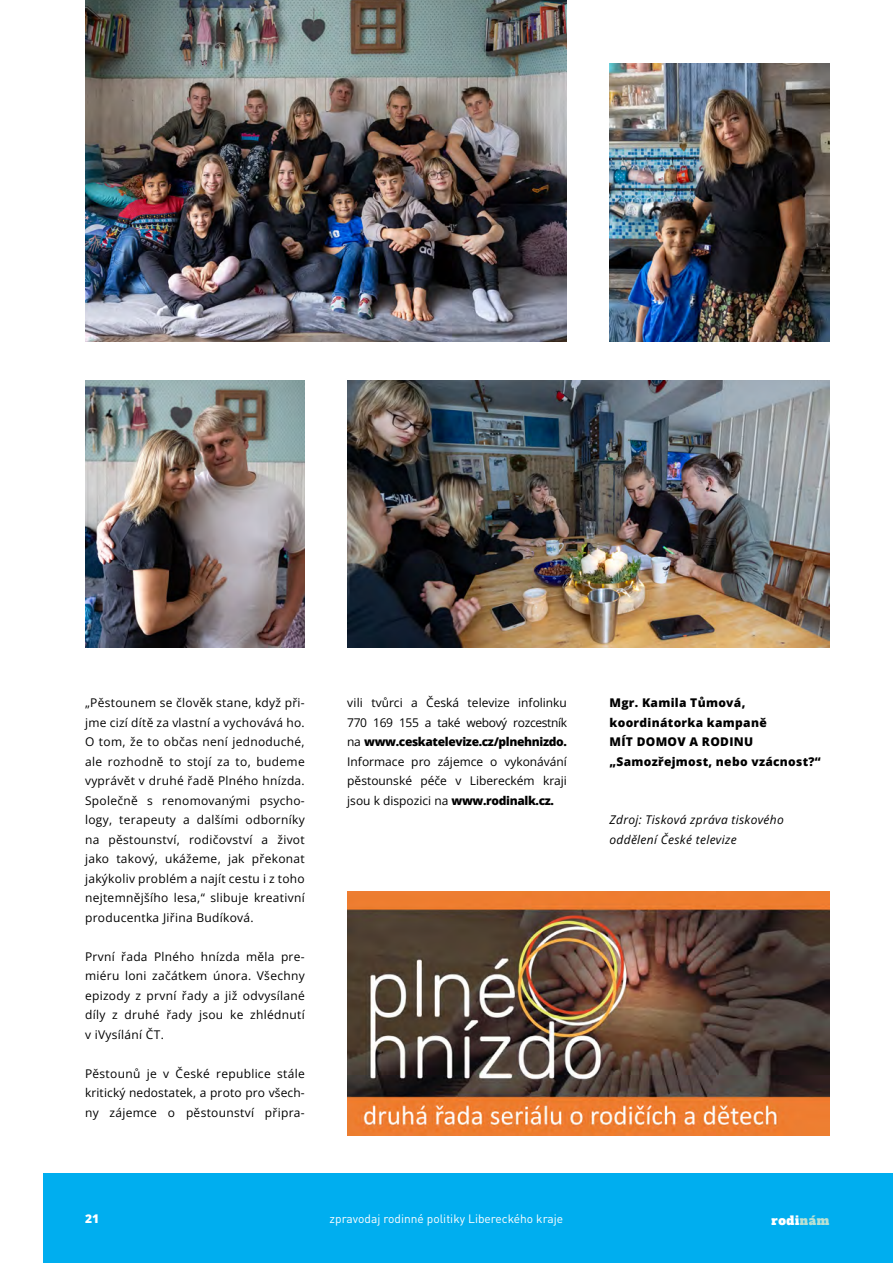
<style>
.page{position:relative;width:893px;height:1263px;background:#fff}
.page>*{position:absolute;margin:0;border:0;box-sizing:border-box;transform-origin:0 0}
.t1{font:12px/19.5px "Open Sans";letter-spacing:.025em;color:#000;text-align:justify}
.t2{font:800 12px/19.5px "Open Sans";letter-spacing:.025em;color:#000}
.t3{font:italic 12px/19.5px "Open Sans";letter-spacing:.025em;color:#000}
.t4{font:12px "DIN Pro";color:#fff}
.t5{font:12px "Alfa Slab One";letter-spacing:.05em;color:#fff}
.t6{font:800 12px "Open Sans";color:#fff}
.s1{font-weight:800}
.s2{color:#b8e0d3}
</style>
<div class="page">
<div style="left:44px;top:1174px;width:849px;height:89px;background:#00aeef"></div>
<img style="left:85px;top:381px;width:220px;height:267px">
<img style="left:609px;top:64px;width:220px;height:278px">
<img style="left:347px;top:381px;width:482px;height:267px">
<img style="left:347px;top:892px;width:482px;height:244px">
<img style="left:85px;top:0;width:482px;height:342px">
<p class="t1" style="left:85px;top:693px;width:221px">„Pěstounem se člověk stane, když při&shy;jme cizí dítě za vlastní a vychovává ho.<br>O tom, že to občas není jednoduché, ale rozhodně to stojí za to, budeme vyprávět v druhé řadě Plného hnízda.<br>Společně s renomovanými psycho&shy;logy, terapeuty a dalšími odborníky na pěstounství, rodičovství a život jako takový, ukážeme, jak překonat jakýkoliv problém a najít cestu i z toho nejtemnějšího lesa,“ slibuje kreativní producentka Jiřina Budíková.</p>
<p class="t1" style="left:85px;top:946px;width:221px">První řada Plného hnízda měla pre&shy;miéru loni začátkem února. Všechny epizody z první řady a již odvysílané díly z druhé řady jsou ke zhlédnutí v iVysílání ČT.</p>
<p class="t1" style="left:85px;top:1063px;width:221px;text-align:left">Pěstounů je v České republice stále kritický nedostatek, a proto pro všech-- ny zájemce o pěstounství připra-</p>
<p class="t1" style="left:347px;top:693px;width:221px">vili tvůrci a Česká televize infolinku 770 169 155 a také webový rozcestník na <span class="s1">www.ceskatelevize.cz/plnehnizdo.<br></span>Informace pro zájemce o vykonávání pěstounské péče v Libereckém kraji jsou k dispozici na <span class="s1">www.rodinalk.cz.</span></p>
<p class="t2" style="left:609px;top:693px;width:213px">Mgr. Kamila Tůmová, koordinátorka kampaně<br>MÍT DOMOV A RODINU „Samozřejmost, nebo vzácnost?“</p>
<p class="t3" style="left:609px;top:810px;width:176px">Zdroj: Tisková zpráva tiskového oddělení České televize</p>
<p class="t6" style="left:85px;top:1209px;width:16px">21</p>
<p class="t4" style="left:330px;top:1209px;width:235px">zpravodaj rodinné politiky Libereckého kraje</p>
<p class="t5" style="left:771px;top:1210px;width:59px">rodi<span class="s2">nám</span></p>
</div>
